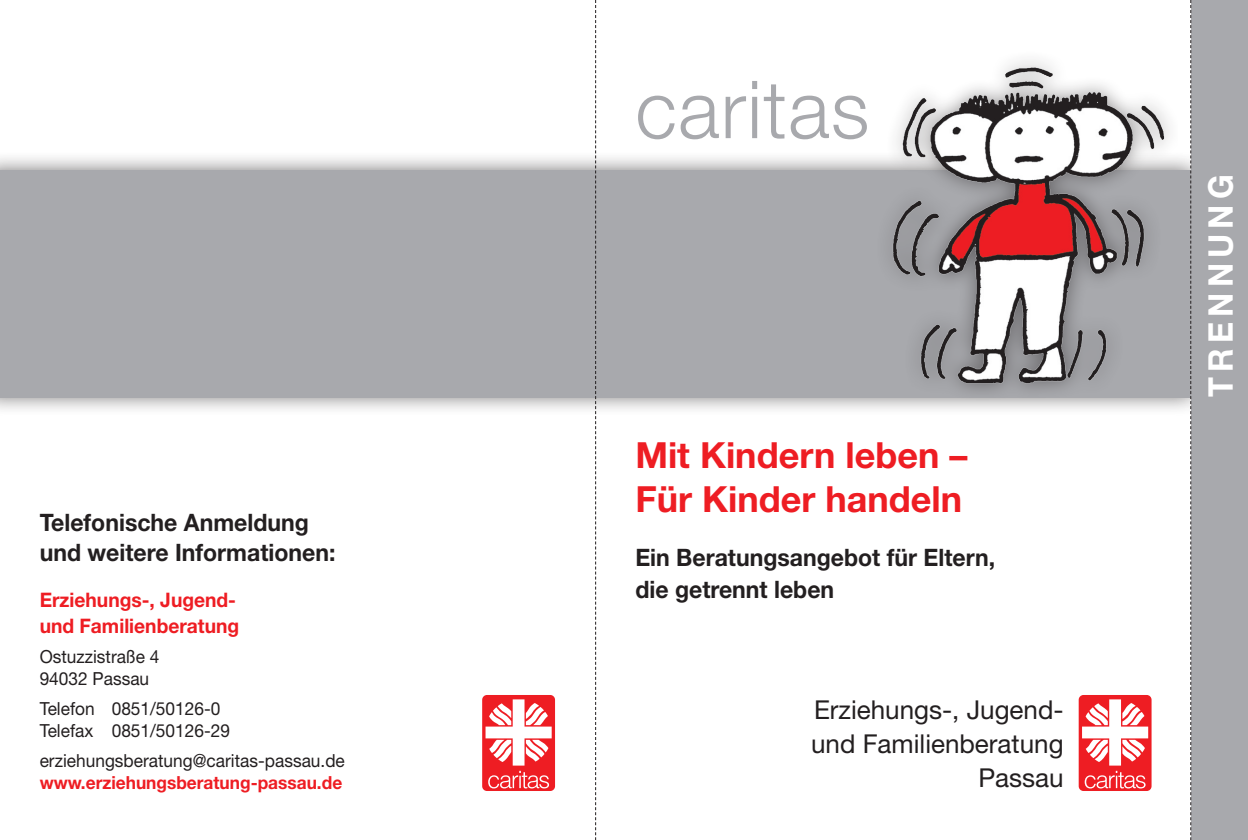
<style>
.page{position:relative;width:1248px;height:840px;background:#fff}
.page>*{position:absolute;margin:0;border:0;box-sizing:border-box;transform-origin:0 0}
.t1{font:300 80px "Helvetica Neue";letter-spacing:.015em;color:#a8a9ad}
.t2{font:700 36px/44px "Helvetica Neue";color:#ee1d23}
.t3{font:700 34px "Helvetica Neue";letter-spacing:.16em;color:#fff;scale:.96 1}
.t4{font:26px/34px "Helvetica Neue";color:#231f20;text-align:right}
.t5{font:700 24px/30px "Helvetica Neue";color:#231f20;scale:.96 1}
.t6{font:700 20px/26px "Helvetica Neue";color:#ee1d23;scale:.96 1}
.t7{font:18px/22px "Helvetica Neue";color:#231f20;scale:.96 1}
.t8{font:700 18px "Helvetica Neue";color:#ee1d23;scale:.96 1}
</style>
<div class="page">
<div style="left:0;top:151px;width:1209px;height:265px;background:#231f20;opacity:.6"></div>
<div style="left:0;top:170px;width:1191px;height:227px;background:#a8a9ad"></div>
<div style="left:1078px;top:694px;width:73px;height:96px;background:#ee1d23;border-radius:5px"></div>
<svg style="left:1082px;top:699px;width:66px;height:89px"></svg>
<div style="left:1191px;top:0;width:56px;height:839px;background:#a8a9ad"></div>
<div style="left:482px;top:694px;width:73px;height:96px;background:#ee1d23;border-radius:5px"></div>
<svg style="left:485px;top:699px;width:66px;height:89px"></svg>
<svg style="left:595px;top:0;width:1px;height:839px"></svg>
<svg style="left:1190px;top:0;width:1px;height:839px"></svg>
<img style="left:848px;top:60px;width:329px;height:340px">
<h3 class="t5" style="left:40px;top:506px;width:309px">Telefonische Anmeldung und weitere Informationen:</h3>
<p class="t6" style="left:40px;top:586px;width:209px">Erziehungs-, Jugend&shy;und Familienberatung</p>
<p class="t7" style="left:40px;top:645px;width:126px">Ostuzzistraße 4<br>94032 Passau</p>
<p class="t7" style="left:40px;top:697px;width:200px">Telefon 0851/50126-0<br>Telefax 0851/50126-29</p>
<p class="t7" style="left:40px;top:749px;width:319px">erziehungsberatung@caritas-passau.de</p>
<p class="t8" style="left:40px;top:771px;width:316px">www.erziehungsberatung-passau.de</p>
<h1 class="t1" style="left:635px;top:61px;width:235px">caritas</h1>
<h2 class="t2" style="left:635px;top:432px;width:333px">Mit Kindern leben –<br>Für Kinder handeln</h2>
<h3 class="t5" style="left:635px;top:540px;width:376px;line-height:32px">Ein Beratungsangebot für Eltern, die getrennt leben</h3>
<h3 class="t4" style="left:811px;top:692px;width:254px">Erziehungs-, Jugend&shy;und Familienberatung<br>Passau</h3>
<h3 class="t3" style="left:1199px;top:397px;width:234px;rotate:-90deg">trennung</h3>
</div>
